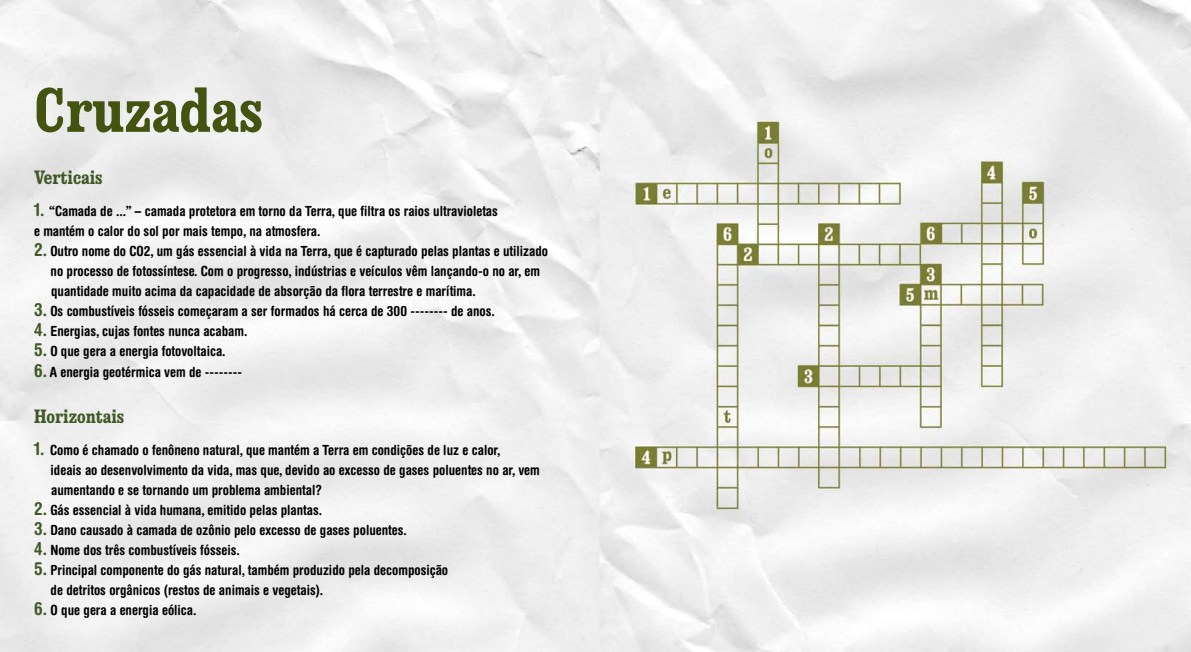
<style>
.page{position:relative;width:1191px;height:652px;background:#fff}
.page>*{position:absolute;margin:0;border:0;box-sizing:border-box;transform-origin:0 0}
.t1{font:65px "Audebaud";color:#445310}
.t2{font:20px "Audebaud";color:#405927}
.t3{font:700 condensed 14px/20px "Helvetica Rounded";color:#000}
.s1{font-size:18px;color:#405927}
</style>
<div class="page">
<img style="left:0;top:0;width:1191px;height:652px">
<h1 class="t1" style="left:34px;top:87px;width:231px">Cruzadas</h1>
<h2 class="t2" style="left:34px;top:171px;width:70px">Verticais</h2>
<p class="t3" style="left:34px;top:201px;width:465px"><span class="s1">1.</span> “Camada de ...” – camada protetora em torno da Terra, que filtra os raios ultravioletas e mantém o calor do sol por mais tempo, na atmosfera.</p>
<p class="t3" style="left:51px;top:241px;width:499px;text-indent:-17px"><span class="s1">2.</span> Outro nome do CO2, um gás essencial à vida na Terra, que é capturado pelas plantas e utilizado no processo de fotossíntese. Com o progresso, indústrias e veículos vêm lançando-o no ar, em quantidade muito acima da capacidade de absorção da flora terrestre e marítima.</p>
<p class="t3" style="left:34px;top:301px;width:462px"><span class="s1">3.</span> Os combustíveis fósseis começaram a ser formados há cerca de 300 -------- de anos.</p>
<p class="t3" style="left:34px;top:321px;width:215px"><span class="s1">4.</span> Energias, cujas fontes nunca acabam.</p>
<p class="t3" style="left:34px;top:341px;width:193px"><span class="s1">5.</span> O que gera a energia fotovoltaica.</p>
<p class="t3" style="left:34px;top:362px;width:210px"><span class="s1">6.</span> A energia geotérmica vem de --------</p>
<h2 class="t2" style="left:34px;top:409px;width:92px">Horizontais</h2>
<p class="t3" style="left:51px;top:440px;width:491px;text-indent:-17px"><span class="s1">1.</span> Como é chamado o fenôneno natural, que mantém a Terra em condições de luz e calor,<br>ideais ao desenvolvimento da vida, mas que, devido ao excesso de gases poluentes no ar, vem aumentando e se tornando um problema ambiental?</p>
<p class="t3" style="left:34px;top:500px;width:290px"><span class="s1">2.</span> Gás essencial à vida humana, emitido pelas plantas.</p>
<p class="t3" style="left:34px;top:520px;width:374px"><span class="s1">3.</span> Dano causado à camada de ozônio pelo excesso de gases poluentes.</p>
<p class="t3" style="left:34px;top:540px;width:207px"><span class="s1">4.</span> Nome dos três combustíveis fósseis.</p>
<p class="t3" style="left:51px;top:560px;width:399px;text-indent:-17px"><span class="s1">5.</span> Principal componente do gás natural, também produzido pela decomposição de detritos orgânicos (restos de animais e vegetais).</p>
<p class="t3" style="left:34px;top:600px;width:164px"><span class="s1">6.</span> O que gera a energia eólica.</p>
</div>
